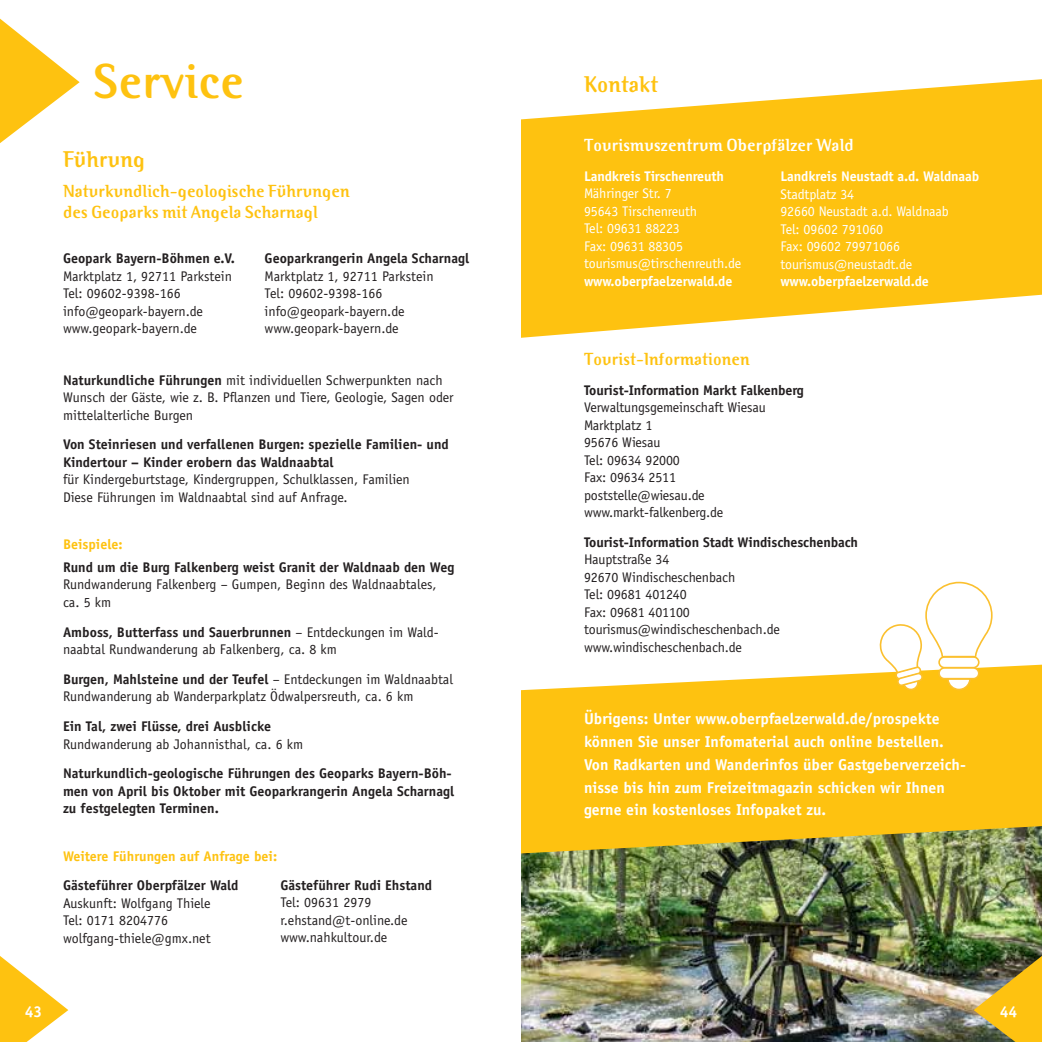
<style>
.page{position:relative;width:1042px;height:1042px;background:#fff}
.page>*{position:absolute;margin:0;border:0;box-sizing:border-box;transform-origin:0 0}
.t1{font:700 49px "Binary ITC Std";color:#fec210}
.t2{font:700 22.75px "Binary ITC Std";color:#fec210}
.t3{font:700 17.5px/21px "Binary ITC Std";color:#fec210}
.t4{font:700 17.5px "Binary ITC Std";color:#fff}
.t5{font:700 15.75px/22.8px "Officina Sans Std";color:#fff}
.t6{font:14px/17.5px "Officina Sans Std";color:#231f20}
.t7{font:700 14px/17.5px "Officina Sans Std";color:#231f20}
.t8{font:14px/17.5px "Officina Sans Std";letter-spacing:-.01em;color:#fff}
.t9{font:700 14px "Officina Sans Std";letter-spacing:-.01em;color:#fff}
.t10{font:700 14px "Officina Sans Std";color:#fec210}
.s1{font-weight:700}
</style>
<div class="page">
<img style="left:521px;top:853px;width:521px;height:189px">
<svg style="left:521px;top:665px;width:521px;height:188px;background:#f4c123"></svg>
<svg style="left:0;top:956px;width:68px;height:86px"></svg>
<img style="left:973px;top:956px;width:69px;height:86px">
<svg style="left:0;top:19px;width:80px;height:124px"></svg>
<svg style="left:521px;top:79px;width:521px;height:259px;fill:#fec210"></svg>
<svg style="left:878px;top:581px;width:115px;height:110px"></svg>
<h1 class="t1" style="left:94px;top:51px;width:152px">Service</h1>
<h2 class="t2" style="left:63px;top:146px;width:83px">Führung</h2>
<p class="t3" style="left:63px;top:180px;width:288px">Naturkundlich-geologische Führungen des Geoparks mit Angela Scharnagl</p>
<p class="t7" style="left:63px;top:249px;width:174px">Geopark Bayern-Böhmen e.V.</p>
<p class="t6" style="left:63px;top:267px;width:171px">Marktplatz 1, 92711 Parkstein<br>Tel: 09602-9398-166 info@geopark-bayern.de www.geopark-bayern.de</p>
<p class="t7" style="left:265px;top:249px;width:206px">Geoparkrangerin Angela Scharnagl</p>
<p class="t6" style="left:265px;top:267px;width:171px">Marktplatz 1, 92711 Parkstein<br>Tel: 09602-9398-166 info@geopark-bayern.de www.geopark-bayern.de</p>
<p class="t6" style="left:63px;top:371px;width:392px"><span class="s1">Naturkundliche Führungen</span> mit individuellen Schwerpunkten nach<br>Wunsch der Gäste, wie z. B. Pflanzen und Tiere, Geologie, Sagen oder mittelalterliche Burgen</p>
<p class="t7" style="left:63px;top:436px;width:387px">Von Steinriesen und verfallenen Burgen: spezielle Familien- und<br>Kindertour – Kinder erobern das Waldnaabtal</p>
<p class="t6" style="left:63px;top:471px;width:348px">für Kindergeburtstage, Kindergruppen, Schulklassen, Familien<br>Diese Führungen im Waldnaabtal sind auf Anfrage.</p>
<p class="t10" style="left:63px;top:535px;width:61px">Beispiele:</p>
<p class="t7" style="left:63px;top:558px;width:393px">Rund um die Burg Falkenberg weist Granit der Waldnaab den Weg</p>
<p class="t6" style="left:63px;top:576px;width:375px">Rundwanderung Falkenberg – Gumpen, Beginn des Waldnaabtales, ca. 5 km</p>
<p class="t6" style="left:63px;top:623px;width:377px"><span class="s1">Amboss, Butterfass und Sauerbrunnen</span> – Entdeckungen im Wald&shy;naabtal Rundwanderung ab Falkenberg, ca. 8 km</p>
<p class="t6" style="left:63px;top:670px;width:391px"><span class="s1">Burgen, Mahlsteine und der Teufel</span> – Entdeckungen im Waldnaabtal<br>Rundwanderung ab Wanderparkplatz Ödwalpersreuth, ca. 6 km</p>
<p class="t7" style="left:63px;top:717px;width:209px">Ein Tal, zwei Flüsse, drei Ausblicke</p>
<p class="t6" style="left:63px;top:735px;width:242px">Rundwanderung ab Johannisthal, ca. 6 km</p>
<p class="t7" style="left:63px;top:765px;width:393px">Naturkundlich-geologische Führungen des Geoparks Bayern-Böh&shy;men von April bis Oktober mit Geoparkrangerin Angela Scharnagl zu festgelegten Terminen.</p>
<p class="t10" style="left:63px;top:847px;width:216px">Weitere Führungen auf Anfrage bei:</p>
<p class="t7" style="left:63px;top:877px;width:177px">Gästeführer Oberpfälzer Wald</p>
<p class="t6" style="left:63px;top:894px;width:149px">Auskunft: Wolfgang Thiele<br>Tel: 0171 8204776 wolfgang-thiele@gmx.net</p>
<p class="t7" style="left:280px;top:876px;width:153px">Gästeführer Rudi Ehstand</p>
<p class="t6" style="left:280px;top:894px;width:129px">Tel: 09631 2979 r.ehstand@t-online.de www.nahkultour.de</p>
<h2 class="t2" style="left:584px;top:70px;width:76px">Kontakt</h2>
<p class="t4" style="left:584px;top:135px;width:271px">Tourismuszentrum Oberpfälzer Wald</p>
<p class="t9" style="left:584px;top:167px;width:142px">Landkreis Tirschenreuth</p>
<p class="t8" style="left:584px;top:185px;width:159px">Mähringer Str. 7<br>95643 Tirschenreuth<br>Tel: 09631 88223<br>Fax: 09631 88305 tourismus@tirschenreuth.de</p>
<p class="t9" style="left:584px;top:272px;width:150px">www.oberpfaelzerwald.de</p>
<p class="t9" style="left:780px;top:168px;width:200px">Landkreis Neustadt a.d. Waldnaab</p>
<p class="t8" style="left:780px;top:185px;width:170px">Stadtplatz 34<br>92660 Neustadt a.d. Waldnaab<br>Tel: 09602 791060<br>Fax: 09602 79971066 tourismus@neustadt.de</p>
<p class="t9" style="left:780px;top:273px;width:150px">www.oberpfaelzerwald.de</p>
<p class="t3" style="left:584px;top:348px;width:167px">Tourist-Informationen</p>
<p class="t7" style="left:584px;top:381px;width:221px">Tourist-Information Markt Falkenberg</p>
<p class="t6" style="left:584px;top:398px;width:183px">Verwaltungsgemeinschaft Wiesau<br>Marktplatz 1<br>95676 Wiesau<br>Tel: 09634 92000<br>Fax: 09634 2511 poststelle@wiesau.de www.markt-falkenberg.de</p>
<p class="t7" style="left:584px;top:533px;width:275px">Tourist-Information Stadt Windischeschenbach</p>
<p class="t6" style="left:584px;top:551px;width:197px">Hauptstraße 34<br>92670 Windischeschenbach<br>Tel: 09681 401240<br>Fax: 09681 401100 tourismus@windischeschenbach.de www.windischeschenbach.de</p>
<p class="t5" style="left:584px;top:707px;width:383px">Übrigens: Unter www.oberpfaelzerwald.de/prospekte können Sie unser Infomaterial auch online bestellen.<br>Von Radkarten und Wanderinfos über Gastgeberverzeich&shy;nisse bis hin zum Freizeitmagazin schicken wir Ihnen gerne ein kostenloses Infopaket zu.</p>
<p class="t5" style="left:25px;top:1000px;width:19px">43</p>
<p class="t5" style="left:1000px;top:1000px;width:19px">44</p>
</div>
